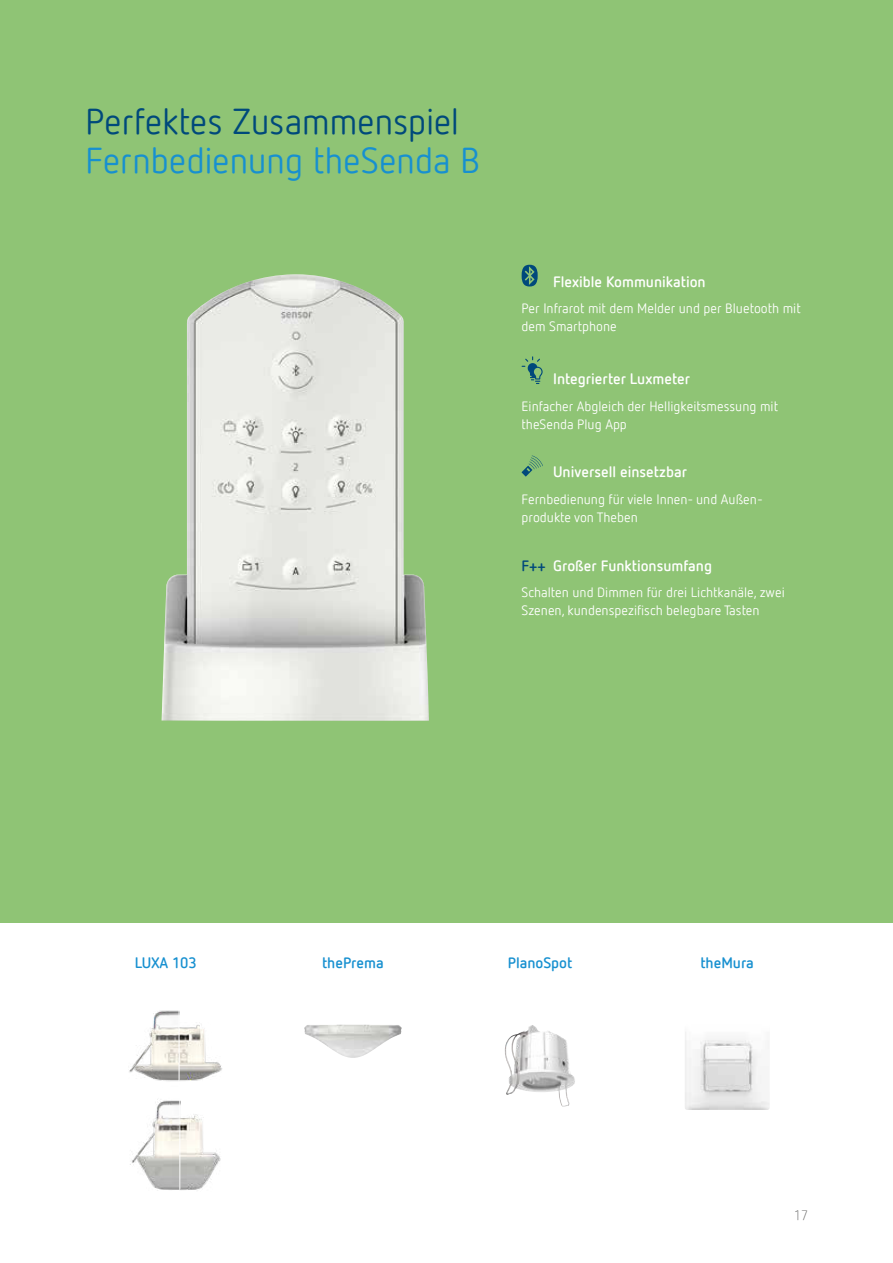
<style>
.page{position:relative;width:893px;height:1263px;background:#fff}
.page>*{position:absolute;margin:0;border:0;box-sizing:border-box;transform-origin:0 0}
.t1{font:36px "Netto Offc Pro";letter-spacing:-.01em;color:#00497b}
.t2{font:36px "Netto Offc Pro";letter-spacing:-.01em;color:#1790d0}
.t3{font:700 15px "Netto Offc Pro";color:#fff}
.t4{font:700 15px "Netto Offc Pro";color:#1790d0}
.t5{font:13.5px/18px "Netto Offc Pro";color:#fff}
.t6{font:300 13.5px "Netto Offc Pro";color:#575756}
.s1{color:#00497b}
</style>
<div class="page">
<div style="left:0;top:0;width:893px;height:923px;background:#8fc475"></div>
<img style="left:162px;top:274px;width:267px;height:447px">
<svg style="left:522px;top:265px;width:16px;height:21px"></svg>
<svg style="left:522px;top:356px;width:21px;height:28px"></svg>
<svg style="left:522px;top:456px;width:21px;height:20px"></svg>
<img style="left:304px;top:1025px;width:98px;height:33px">
<img style="left:504px;top:1025px;width:71px;height:81px">
<img style="left:685px;top:1032px;width:85px;height:78px">
<img style="left:129px;top:1010px;width:50px;height:71px">
<img style="left:180px;top:1025px;width:42px;height:56px">
<img style="left:130px;top:1099px;width:49px;height:91px">
<img style="left:180px;top:1114px;width:41px;height:76px">
<h1 class="t1" style="left:85px;top:103px;width:376px">Perfektes Zusammenspiel</h1>
<h1 class="t2" style="left:85px;top:142px;width:397px">Fernbedienung theSenda B</h1>
<p class="t3" style="left:553px;top:273px;width:154px">Flexible Kommunikation</p>
<p class="t5" style="left:522px;top:300px;width:281px">Per Infrarot mit dem Melder und per Bluetooth mit dem Smartphone</p>
<p class="t3" style="left:553px;top:370px;width:139px">Integrierter Luxmeter</p>
<p class="t5" style="left:522px;top:397px;width:258px">Einfacher Abgleich der Helligkeitsmessung mit theSenda Plug App</p>
<p class="t3" style="left:553px;top:464px;width:135px">Universell einsetzbar</p>
<p class="t5" style="left:522px;top:490px;width:243px">Fernbedienung für viele Innen- und Außen&shy;produkte von Theben</p>
<p class="t3" style="left:522px;top:557px;width:192px"><span class="s1">F++</span> Großer Funktionsumfang</p>
<p class="t5" style="left:522px;top:584px;width:265px">Schalten und Dimmen für drei Lichtkanäle, zwei<br>Szenen, kundenspezi昀椀sch belegbare Tasten</p>
<p class="t4" style="left:135px;top:955px;width:64px">LUXA 103</p>
<p class="t4" style="left:322px;top:955px;width:63px">thePrema</p>
<p class="t4" style="left:508px;top:955px;width:66px">PlanoSpot</p>
<p class="t4" style="left:700px;top:955px;width:55px">theMura</p>
<p class="t6" style="left:794px;top:1209px;width:15px">17</p>
</div>
